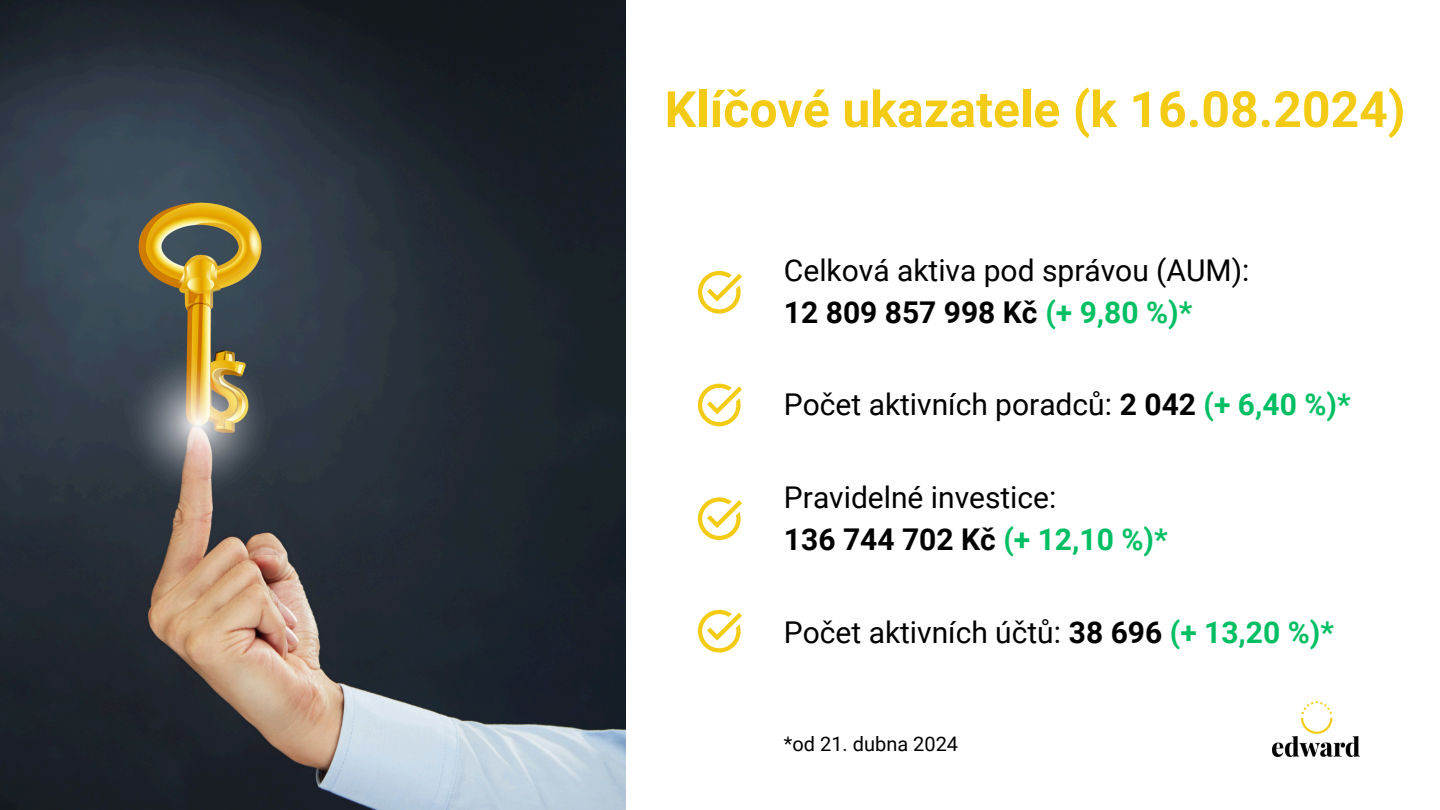
<style>
.page{position:relative;width:1440px;height:810px;background:#fff}
.page>*{position:absolute;margin:0;border:0;box-sizing:border-box;transform-origin:0 0}
.t1{font:700 50px "Roboto";color:#f3cb14}
.t2{font:30px/42px "Roboto";color:#000}
.t3{font:20px "Roboto";color:#000}
.s1{font-weight:700}
.s2{font-weight:700;color:#00bf63}
</style>
<div class="page">
<svg style="left:698px;top:271px;width:44px;height:43px"></svg>
<svg style="left:698px;top:384px;width:44px;height:42px"></svg>
<svg style="left:698px;top:497px;width:44px;height:43px"></svg>
<svg style="left:698px;top:610px;width:44px;height:43px"></svg>
<img style="left:1272px;top:702px;width:87px;height:55px">
<img style="left:0;top:0;width:625px;height:810px">
<p class="t1" style="left:665px;top:81px;width:742px">Klíčové ukazatele (k 16.08.2024)</p>
<h2 class="t2" style="left:784px;top:250px;width:467px">Celková aktiva pod správou (AUM):<br><span class="s1">12 809 857 998 Kč</span> <span class="s2">(+ 9,80 %)*</span></h2>
<p class="t2" style="left:784px;top:384px;width:568px">Počet aktivních poradců: <span class="s1">2 042</span> <span class="s2">(+ 6,40 %)*</span></p>
<p class="t2" style="left:784px;top:476px;width:385px">Pravidelné investice:<br><span class="s1">136 744 702 Kč</span> <span class="s2">(+ 12,10 %)*</span></p>
<h2 class="t2" style="left:784px;top:611px;width:552px">Počet aktivních účtů: <span class="s1">38 696</span> <span class="s2">(+ 13,20 %)*</span></h2>
<h2 class="t3" style="left:784px;top:732px;width:176px">*od 21. dubna 2024</h2>
</div>
